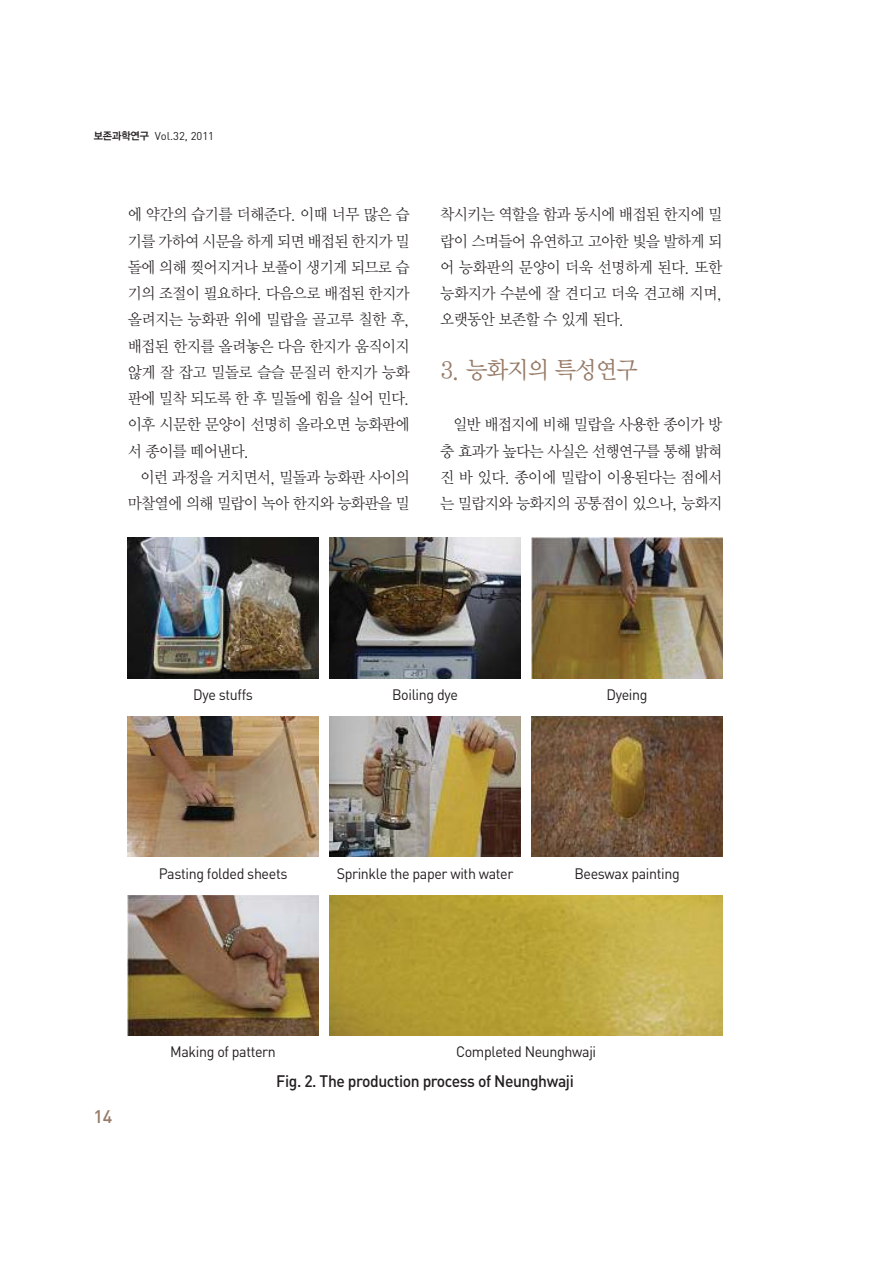
<style>
.page{position:relative;width:893px;height:1263px;background:#fff}
.page>*{position:absolute;margin:0;border:0;box-sizing:border-box;transform-origin:0 0}
.t1{font:24px "Y Mj O13 KS Cms UHC H";letter-spacing:-.1em;color:#977b67;scale:.95 1}
.t2{font:500 18px "DIN";color:#977b67}
.t3{font:500 16.5px "DIN";letter-spacing:-.025em;color:#231f20;scale:.95 1}
.t4{font:15.75px/26.2px "Y Mj O12 KS Cms UHC H";letter-spacing:-.1em;color:#231f20;text-align:justify;scale:.95 1}
.t5{font:15.75px "Y Mj O12 KS Cms UHC H";letter-spacing:-.08em;color:#231f20;scale:.95 1}
.t6{font:15px "DIN";letter-spacing:-.025em;color:#231f20;scale:.95 1}
.t7{font:11.25px "DIN";color:#231f20}
.s1{font-family:"YGO14 KS Cms UHC H";font-size:10.5px}
</style>
<div class="page">
<img style="left:127px;top:538px;width:192px;height:140px">
<img style="left:329px;top:538px;width:192px;height:140px">
<img style="left:531px;top:538px;width:192px;height:140px">
<img style="left:127px;top:716px;width:192px;height:141px">
<img style="left:329px;top:716px;width:192px;height:141px">
<img style="left:531px;top:716px;width:192px;height:141px">
<img style="left:127px;top:895px;width:192px;height:140px">
<img style="left:329px;top:895px;width:394px;height:140px">
<p class="t7" style="left:93px;top:132px;width:122px"><span class="s1">보존과학연구</span> Vol.32, 2011</p>
<p class="t4" style="left:127px;top:202px;width:299px">에 약간의 습기를 더해준다. 이때 너무 많은 습</p>
<p class="t4" style="left:127px;top:229px;width:299px">기를 가하여 시문을 하게 되면 배접된 한지가 밀</p>
<p class="t4" style="left:127px;top:255px;width:299px">돌에 의해 찢어지거나 보풀이 생기게 되므로 습</p>
<p class="t4" style="left:127px;top:281px;width:299px">기의 조절이 필요하다. 다음으로 배접된 한지가</p>
<p class="t5" style="left:127px;top:313px;width:299px">올려지는 능화판 위에 밀랍을 골고루 칠한 후,</p>
<p class="t4" style="left:127px;top:334px;width:299px">배접된 한지를 올려놓은 다음 한지가 움직이지</p>
<p class="t5" style="left:127px;top:365px;width:299px">않게 잘 잡고 밀돌로 슬슬 문질러 한지가 능화</p>
<p class="t4" style="left:127px;top:386px;width:299px">판에 밀착 되도록 한 후 밀돌에 힘을 실어 민다.</p>
<p class="t4" style="left:127px;top:412px;width:299px">이후 시문한 문양이 선명히 올라오면 능화판에</p>
<p class="t4" style="left:127px;top:439px;width:130px">서 종이를 떼어낸다.</p>
<p class="t4" style="left:140px;top:465px;width:286px">이런 과정을 거치면서, 밀돌과 능화판 사이의</p>
<p class="t4" style="left:127px;top:491px;width:299px">마찰열에 의해 밀랍이 녹아 한지와 능화판을 밀</p>
<p class="t4" style="left:440px;top:202px;width:299px">착시키는 역할을 함과 동시에 배접된 한지에 밀 랍이 스며들어 유연하고 고아한 빛을 발하게 되 어 능화판의 문양이 더욱 선명하게 된다. 또한 능화지가 수분에 잘 견디고 더욱 견고해 지며, 오랫동안 보존할 수 있게 된다.</p>
<p class="t1" style="left:440px;top:359px;width:210px">3. 능화지의 특성연구</p>
<p class="t4" style="left:440px;top:412px;width:299px;text-indent:13px">일반 배접지에 비해 밀랍을 사용한 종이가 방 충 효과가 높다는 사실은 선행연구를 통해 밝혀 진 바 있다. 종이에 밀랍이 이용된다는 점에서 는 밀랍지와 능화지의 공통점이 있으나, 능화지</p>
<p class="t6" style="left:193px;top:689px;width:64px">Dye stuffs</p>
<p class="t6" style="left:392px;top:689px;width:71px">Boiling dye</p>
<p class="t6" style="left:606px;top:689px;width:45px">Dyeing</p>
<p class="t6" style="left:159px;top:868px;width:137px">Pasting folded sheets</p>
<p class="t6" style="left:337px;top:868px;width:188px">Sprinkle the paper with water</p>
<p class="t6" style="left:574px;top:868px;width:112px">Beeswax painting</p>
<p class="t2" style="left:93px;top:1110px;width:21px">14</p>
<p class="t6" style="left:170px;top:1047px;width:113px">Making of pattern</p>
<p class="t6" style="left:456px;top:1047px;width:149px">Completed Neunghwaji</p>
<p class="t3" style="left:276px;top:1075px;width:315px">Fig. 2. The production process of Neunghwaji</p>
</div>
